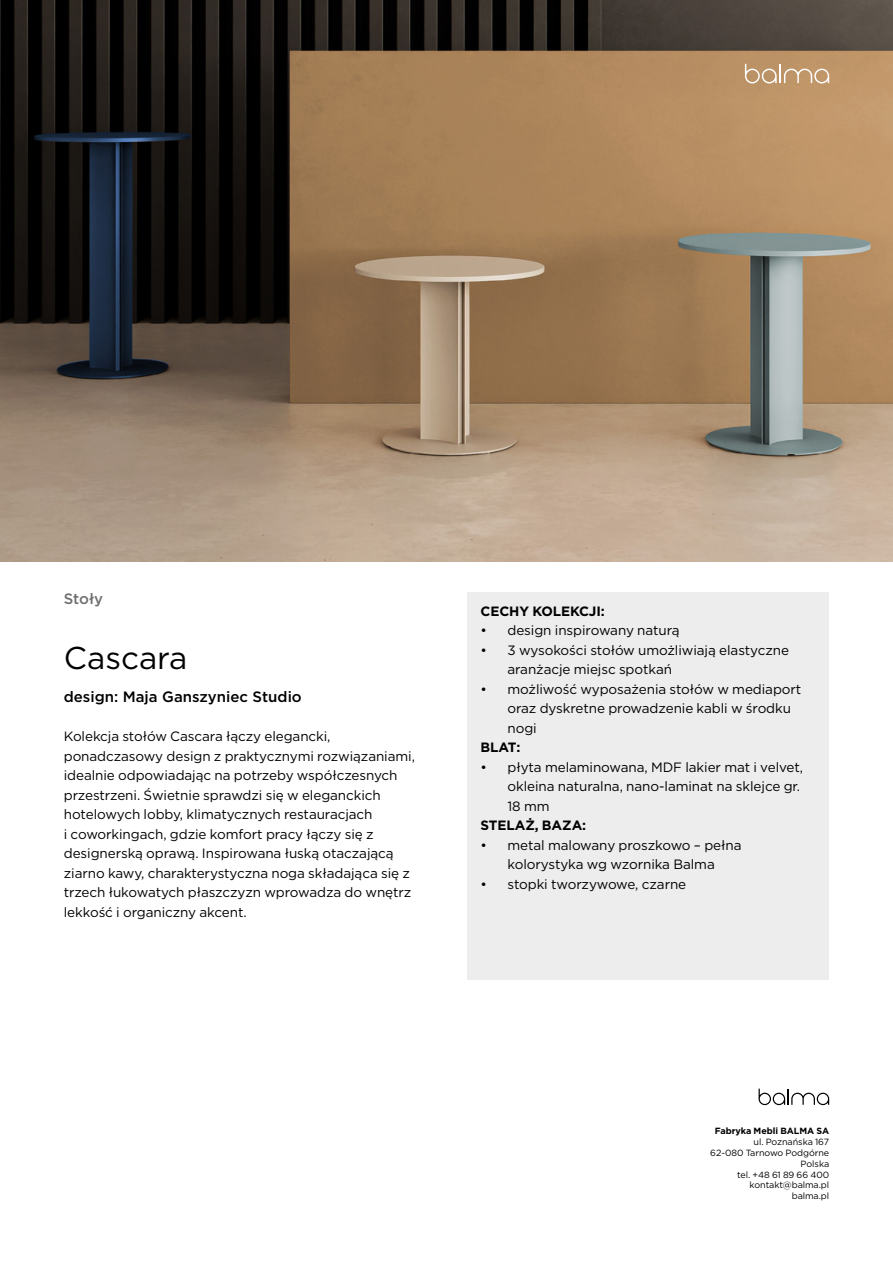
<style>
.page{position:relative;width:893px;height:1263px;background:#fff}
.page>*{position:absolute;margin:0;border:0;box-sizing:border-box;transform-origin:0 0}
.t1{font:31.5px "Gotham";color:#000}
.t2{font:500 15px "Gotham";color:#000}
.t3{font:500 15px "Gotham";letter-spacing:-.005em;color:#706f6f}
.t4{font:13.5px/19.5px "Gotham";letter-spacing:-.005em;color:#000}
.t5{font:700 13.5px "Gotham";letter-spacing:-.005em;color:#000}
.t6{font:9px/10.8px "Gotham";letter-spacing:-.005em;color:#000;text-align:right}
.t7{font:700 9px "Gotham";letter-spacing:-.005em;color:#000}
</style>
<div class="page">
<img style="left:0;top:0;width:893px;height:561px">
<div style="left:468px;top:592px;width:361px;height:387px;background:#ededed"></div>
<svg style="left:759px;top:1089px;width:70px;height:16px"></svg>
<svg style="left:745px;top:64px;width:84px;height:19px;background:#caa986"></svg>
<p class="t3" style="left:64px;top:589px;width:41px">Stoły</p>
<h1 class="t1" style="left:64px;top:638px;width:125px">Cascara</h1>
<p class="t2" style="left:64px;top:686px;width:240px">design: Maja Ganszyniec Studio</p>
<p class="t4" style="left:64px;top:726px;width:353px">Kolekcja stołów Cascara łączy elegancki, ponadczasowy design z praktycznymi rozwiązaniami, idealnie odpowiadając na potrzeby współczesnych przestrzeni. Świetnie sprawdzi się w eleganckich hotelowych lobby, klimatycznych restauracjach<br>i coworkingach, gdzie komfort pracy łączy się z designerską oprawą. Inspirowana łuską otaczającą ziarno kawy, charakterystyczna noga składająca się z trzech łukowatych płaszczyzn wprowadza do wnętrz lekkość i organiczny akcent.</p>
<p class="t5" style="left:480px;top:602px;width:126px">CECHY KOLEKCJI:</p>
<p class="t4" style="left:480px;top:620px;width:201px">• design inspirowany naturą</p>
<p class="t4" style="left:507px;top:640px;width:283px;text-indent:-27px">• 3 wysokości stołów umożliwiają elastyczne aranżacje miejsc spotkań</p>
<p class="t4" style="left:507px;top:679px;width:295px;text-indent:-27px">• możliwość wyposażenia stołów w mediaport oraz dyskretne prowadzenie kabli w środku nogi</p>
<p class="t5" style="left:480px;top:738px;width:41px">BLAT:</p>
<p class="t4" style="left:507px;top:757px;width:297px;text-indent:-27px">• płyta melaminowana, MDF lakier mat i velvet, okleina naturalna, nano-laminat na sklejce gr.<br>18 mm</p>
<p class="t5" style="left:480px;top:816px;width:107px">STELAŻ, BAZA:</p>
<p class="t4" style="left:480px;top:835px;width:262px;text-align:center">• metal malowany proszkowo – pełna kolorystyka wg wzornika Balma</p>
<p class="t4" style="left:480px;top:874px;width:207px">• stopki tworzywowe, czarne</p>
<p class="t7" style="left:715px;top:1125px;width:116px">Fabryka Mebli BALMA SA</p>
<p class="t6" style="left:710px;top:1136px;width:120px">ul. Poznańska 167<br>62-080 Tarnowo Podgórne<br>Polska<br>tel. +48 61 89 66 400 kontakt@balma.pl balma.pl</p>
</div>
